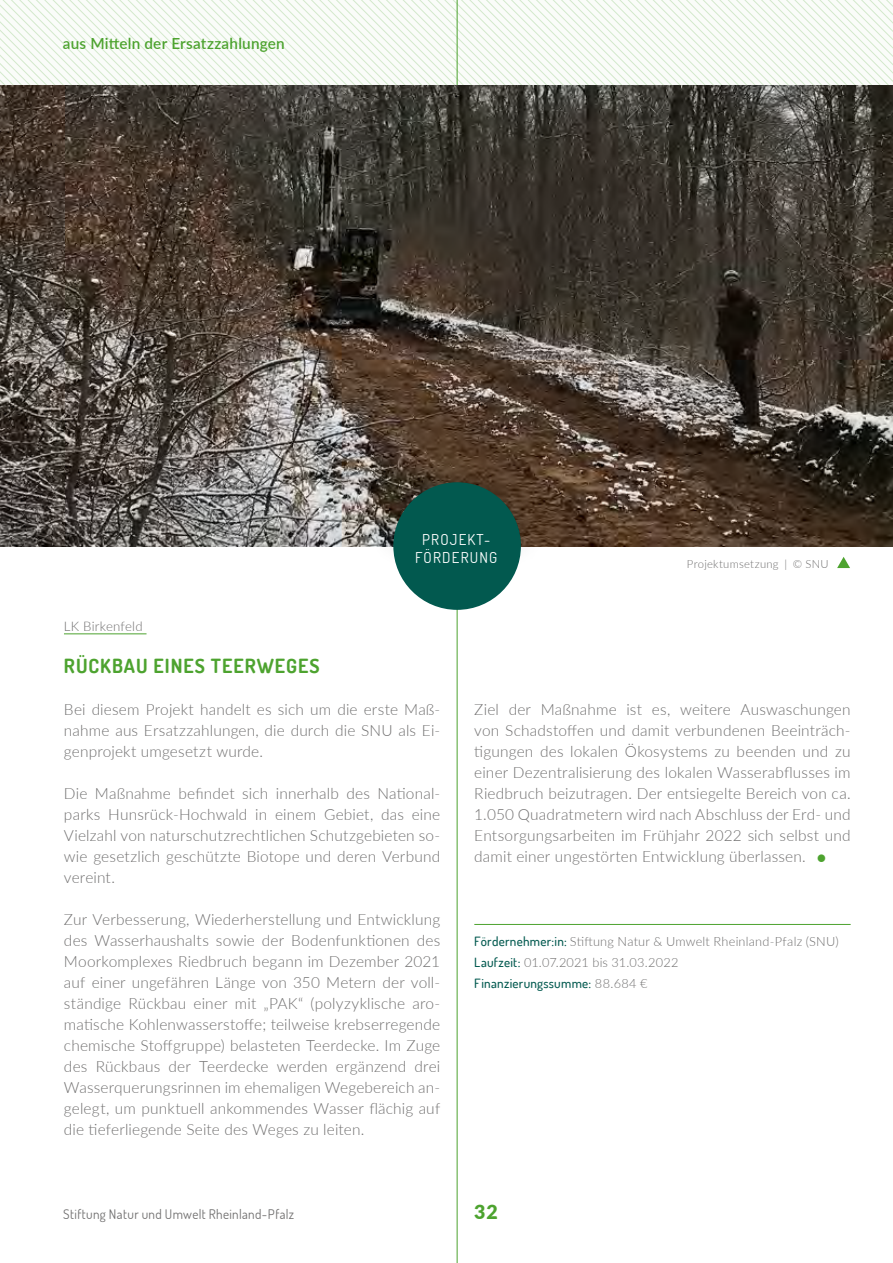
<style>
.page{position:relative;width:893px;height:1263px;background:#fff}
.page>*{position:absolute;margin:0;border:0;box-sizing:border-box;transform-origin:0 0}
.t1{font:700 19.5px "Dosis";letter-spacing:.05em;color:#4da32f}
.t2{font:900 19.5px "Lato";color:#4da32f}
.t3{font:300 15.45px/21px "Lato";letter-spacing:.01em;color:#706f6f;text-align:justify}
.t4{font:600 15.3px "Lato";letter-spacing:.015em;color:#4da32f}
.t5{font:15px/18px "Dosis";letter-spacing:.08em;color:#fff;text-align:center}
.t6{font:13.2px "Dosis";letter-spacing:.025em;color:#706f6f}
.t7{font:300 13.2px "Lato";letter-spacing:.015em;color:#706f6f}
.t8{font:300 12.75px/21px "Lato";letter-spacing:.015em;color:#706f6f}
.t9{font:500 12.75px "Dosis";letter-spacing:.02em;color:#02594f}
.t10{font:300 11.25px "Lato";letter-spacing:.025em;color:#706f6f}
.s1{font-size:25.5px;color:#4da32f}
.s2{font-family:"Dosis";font-weight:500;color:#02594f}
.s3{font-family:"Lato";font-weight:300;color:#706f6f}
</style>
<div class="page">
<hr style="left:457px;top:0;width:1px;height:1263px;background:#4da32f">
<svg style="left:701px;top:0;width:192px;height:85px"></svg>
<hr style="left:64px;top:634px;width:83px;height:1px;background:#4da32f">
<hr style="left:474px;top:924px;width:377px;height:1px;background:#4da32f">
<img style="left:0;top:85px;width:893px;height:462px">
<svg style="left:837px;top:557px;width:13px;height:11px"></svg>
<div style="left:366px;top:451px;width:182px;height:120px;background:#000;opacity:.5"></div>
<svg style="left:393px;top:483px;width:128px;height:55px;background:#4b3a2a"></svg>
<div style="left:393px;top:482px;width:128px;height:128px;background:#02594f;border-radius:50%"></div>
<p class="t4" style="left:63px;top:32px;width:223px">aus Mitteln der Ersatzzahlungen</p>
<p class="t5" style="left:415px;top:530px;width:84px">PROJEKT-<br>FÖRDERUNG</p>
<p class="t10" style="left:687px;top:556px;width:143px">Projektumsetzung | © SNU</p>
<p class="t7" style="left:64px;top:617px;width:80px">LK Birkenfeld</p>
<p class="t1" style="left:64px;top:653px;width:257px">RÜCKBAU EINES TEERWEGES</p>
<p class="t3" style="left:64px;top:698px;width:378px">Bei diesem Projekt handelt es sich um die erste Maß&shy;nahme aus Ersatzzahlungen, die durch die SNU als Ei&shy;genprojekt umgesetzt wurde.</p>
<p class="t3" style="left:64px;top:782px;width:378px">Die Maßnahme befindet sich innerhalb des National&shy;parks Hunsrück-Hochwald in einem Gebiet, das eine Vielzahl von naturschutzrechtlichen Schutzgebieten so&shy;wie gesetzlich geschützte Biotope und deren Verbund vereint.</p>
<p class="t3" style="left:64px;top:908px;width:378px">Zur Verbesserung, Wiederherstellung und Entwicklung des Wasserhaushalts sowie der Bodenfunktionen des Moorkomplexes Riedbruch begann im Dezember 2021 auf einer ungefähren Länge von 350 Metern der voll&shy;ständige Rückbau einer mit „PAK“ (polyzyklische aro&shy;matische Kohlenwasserstoffe; teilweise krebserregende chemische Stoffgruppe) belasteten Teerdecke. Im Zuge des Rückbaus der Teerdecke werden ergänzend drei Wasserquerungsrinnen im ehemaligen Wegebereich an&shy;gelegt, um punktuell ankommendes Wasser flächig auf die tieferliegende Seite des Weges zu leiten.</p>
<p class="t3" style="left:474px;top:698px;width:378px">Ziel der Maßnahme ist es, weitere Auswaschungen von Schadstoffen und damit verbundenen Beeinträch&shy;tigungen des lokalen Ökosystems zu beenden und zu einer Dezentralisierung des lokalen Wasserabflusses im Riedbruch beizutragen. Der entsiegelte Bereich von ca.<br>1.050 Quadratmetern wird nach Abschluss der Erd- und Entsorgungsarbeiten im Frühjahr 2022 sich selbst und damit einer ungestörten Entwicklung überlassen. <span class="s1">•</span></p>
<p class="t8" style="left:474px;top:930px;width:366px"><span class="s2">Fördernehmer:in:</span> Stiftung Natur &amp; Umwelt Rheinland-Pfalz (SNU)<br><span class="s2">Laufzeit:</span> 01.07.2021 bis 31.03.2022</p>
<p class="t9" style="left:474px;top:975px;width:175px">Finanzierungssumme: <span class="s3">88.684 €</span></p>
<p class="t6" style="left:63px;top:1205px;width:233px">Stiftung Natur und Umwelt Rheinland-Pfalz</p>
<p class="t2" style="left:474px;top:1197px;width:25px">32</p>
</div>
